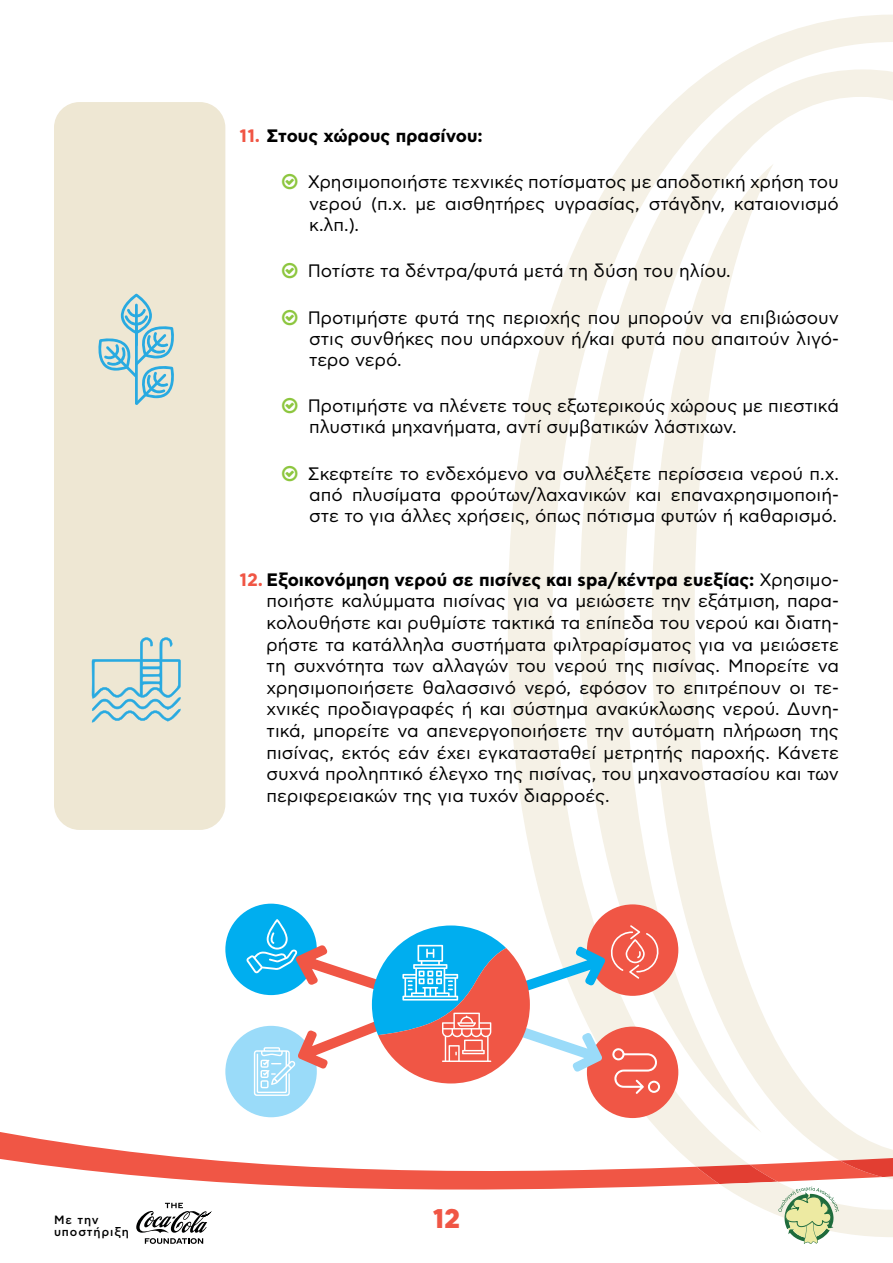
<style>
.page{position:relative;width:893px;height:1263px;background:#fff}
.page>*{position:absolute;margin:0;border:0;box-sizing:border-box;transform-origin:0 0}
.t1{font:800 27px "CF Asty Std";color:#f05645}
.t2{font:18px/21.6px "CF Asty Std";color:#000;text-align:justify}
.t3{font:700 18px "CF Asty Std";color:#000}
.t4{font:500 12px/12px "CF Asty Std";letter-spacing:.075em;color:#000}
.s1{color:#f05645}
.s2{font-weight:700;color:#f05645}
.s3{font-weight:700}
</style>
<div class="page">
<svg style="left:508px;top:15px;width:385px;height:1143px"></svg>
<svg style="left:0;top:1127px;width:719px;height:63px"></svg>
<svg style="left:136px;top:1203px;width:76px;height:41px"></svg>
<svg style="left:696px;top:1158px;width:197px;height:86px"></svg>
<div style="left:54px;top:102px;width:171px;height:728px;background:#eee7d3;border-radius:26px"></div>
<svg style="left:98px;top:294px;width:76px;height:111px"></svg>
<svg style="left:92px;top:637px;width:89px;height:85px"></svg>
<div style="left:225px;top:1026px;width:92px;height:91px;background:#9adbf9;border-radius:50%"></div>
<div style="left:225px;top:904px;width:92px;height:91px;background:#00aeef;border-radius:50%"></div>
<div style="left:587px;top:1026px;width:91px;height:92px;background:#f05645;border-radius:50%"></div>
<div style="left:587px;top:904px;width:91px;height:92px;background:#f05645;border-radius:50%"></div>
<svg style="left:246px;top:919px;width:414px;height:177px"></svg>
<p class="t3" style="left:240px;top:125px;width:245px"><span class="s1">11.</span> Στους χώρους πρασίνου:</p>
<p class="t2" style="left:308px;top:172px;width:533px;line-height:21px">Χρησιμοποιήστε τεχνικές ποτίσματος με αποδοτική χρήση του νερού (π.χ. με αισθητήρες υγρασίας, στάγδην, καταιονισμό κ.λπ.).</p>
<p class="t2" style="left:308px;top:261px;width:424px">Ποτίστε τα δέντρα/φυτά μετά τη δύση του ηλίου.</p>
<p class="t2" style="left:308px;top:307px;width:533px;line-height:21px">Προτιμήστε φυτά της περιοχής που μπορούν να επιβιώσουν στις συνθήκες που υπάρχουν ή/και φυτά που απαιτούν λιγό&shy;τερο νερό.</p>
<p class="t2" style="left:308px;top:396px;width:533px;line-height:21px">Προτιμήστε να πλένετε τους εξωτερικούς χώρους με πιεστικά πλυστικά μηχανήματα, αντί συμβατικών λάστιχων.</p>
<p class="t2" style="left:308px;top:463px;width:533px;line-height:21px">Σκεφτείτε το ενδεχόμενο να συλλέξετε περίσσεια νερού π.χ. από πλυσίματα φρούτων/λαχανικών και επαναχρησιμοποιή&shy;στε το για άλλες χρήσεις, όπως πότισμα φυτών ή καθαρισμό.</p>
<p class="t2" style="left:267px;top:569px;width:574px;text-indent:-27px"><span class="s2">12.</span> <span class="s3">Eξοικονόμηση νερού σε πισίνες και spa/κέντρα ευεξίας:</span> Χρησιμο&shy;ποιήστε καλύμματα πισίνας για να μειώσετε την εξάτμιση, παρα&shy;κολουθήστε και ρυθμίστε τακτικά τα επίπεδα του νερού και διατη&shy;ρήστε τα κατάλληλα συστήματα φιλτραρίσματος για να μειώσετε τη συχνότητα των αλλαγών του νερού της πισίνας. Μπορείτε να χρησιμοποιήσετε θαλασσινό νερό, εφόσον το επιτρέπουν οι τε&shy;χνικές προδιαγραφές ή και σύστημα ανακύκλωσης νερού. Δυνη&shy;τικά, μπορείτε να απενεργοποιήσετε την αυτόματη πλήρωση της πισίνας, εκτός εάν έχει εγκατασταθεί μετρητής παροχής. Κάνετε συχνά προληπτικό έλεγχο της πισίνας, του μηχανοστασίου και των περιφερειακών της για τυχόν διαρροές.</p>
<p class="t4" style="left:54px;top:1214px;width:76px">Με την υποστήριξη</p>
<h1 class="t1" style="left:433px;top:1203px;width:29px">12</h1>
</div>
